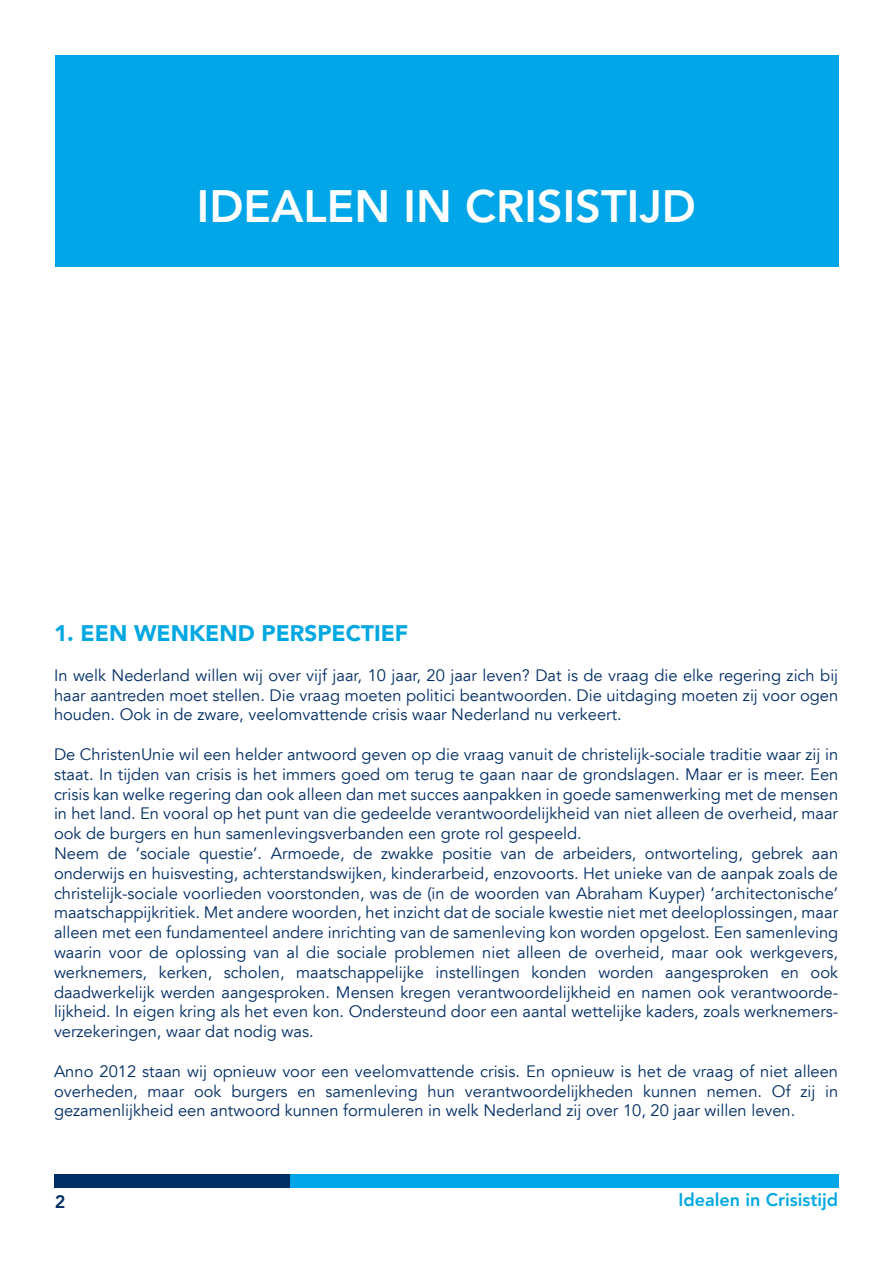
<style>
.page{position:relative;width:893px;height:1263px;background:#fff}
.page>*{position:absolute;margin:0;border:0;box-sizing:border-box;transform-origin:0 0}
.kop{font:800 45px "Avenir LT Std";color:#fff}
.tussenkop{font:900 22.5px "Avenir LT";color:#00a8e2}
.t1{font:800 18px "Avenir LT Std";color:#00a8e2}
.t2{font:800 18px "Avenir LT Std";color:#012d65}
.broodtekst{font:16.5px/19.8px "Avenir LT";color:#012d65;text-align:justify}
.t3{font:800 15px "Avenir LT Std";color:#00aeef}
</style>
<div class="page">
<div style="left:55px;top:55px;width:783px;height:211px;background:#00a6e8"></div>
<div style="left:54px;top:1174px;width:237px;height:13px;background:#012d65"></div>
<div style="left:291px;top:1174px;width:548px;height:13px;background:#00a6e8"></div>
<p class="kop" style="left:197px;top:179px;width:501px">IDEALEN IN CRISISTIJD</p>
<p class="tussenkop" style="left:54px;top:620px;width:356px">1. EEN WENKEND PERSPECTIEF</p>
<p class="broodtekst" style="left:54px;top:665px;width:786px">In welk Nederland willen wij over vijf jaar, 10 jaar, 20 jaar leven? Dat is de vraag die elke regering zich bij haar aantreden moet stellen. Die vraag moeten politici beantwoorden. Die uitdaging moeten zij voor ogen houden. Ook in de zware, veelomvattende crisis waar Nederland nu verkeert.</p>
<p class="broodtekst" style="left:54px;top:745px;width:786px">De ChristenUnie wil een helder antwoord geven op die vraag vanuit de christelijk-sociale traditie waar zij in staat. In tijden van crisis is het immers goed om terug te gaan naar de grondslagen. Maar er is meer. Een crisis kan welke regering dan ook alleen dan met succes aanpakken in goede samenwerking met de mensen in het land. En vooral op het punt van die gedeelde verantwoordelijkheid van niet alleen de overheid, maar ook de burgers en hun samenlevingsverbanden een grote rol gespeeld.</p>
<p class="broodtekst" style="left:54px;top:844px;width:786px">Neem de ‘sociale questie’. Armoede, de zwakke positie van de arbeiders, ontworteling, gebrek aan onderwijs en huisvesting, achterstandswijken, kinderarbeid, enzovoorts. Het unieke van de aanpak zoals de christelijk-sociale voorlieden voorstonden, was de (in de woorden van Abraham Kuyper) ‘architectonische’ maatschappijkritiek. Met andere woorden, het inzicht dat de sociale kwestie niet met deeloplossingen, maar alleen met een fundamenteel andere inrichting van de samenleving kon worden opgelost. Een samenleving waarin voor de oplossing van al die sociale problemen niet alleen de overheid, maar ook werkgevers, werknemers, kerken, scholen, maatschappelijke instellingen konden worden aangesproken en ook daadwerkelijk werden aangesproken. Mensen kregen verantwoordelijkheid en namen ook verantwoorde&shy;lijkheid. In eigen kring als het even kon. Ondersteund door een aantal wettelijke kaders, zoals werknemers&shy;verzekeringen, waar dat nodig was.</p>
<p class="broodtekst" style="left:54px;top:1061px;width:786px">Anno 2012 staan wij opnieuw voor een veelomvattende crisis. En opnieuw is het de vraag of niet alleen overheden, maar ook burgers en samenleving hun verantwoordelijkheden kunnen nemen. Of zij in gezamenlijkheid een antwoord kunnen formuleren in welk Nederland zij over 10, 20 jaar willen leven.</p>
<p class="t1" style="left:678px;top:1189px;width:161px">Idealen in Crisistijd</p>
<p class="t2" style="left:55px;top:1191px;width:12px">2</p>
<p class="t3" style="left:693px;top:1192px;width:146px">Actie Lokale Energie</p>
</div>
